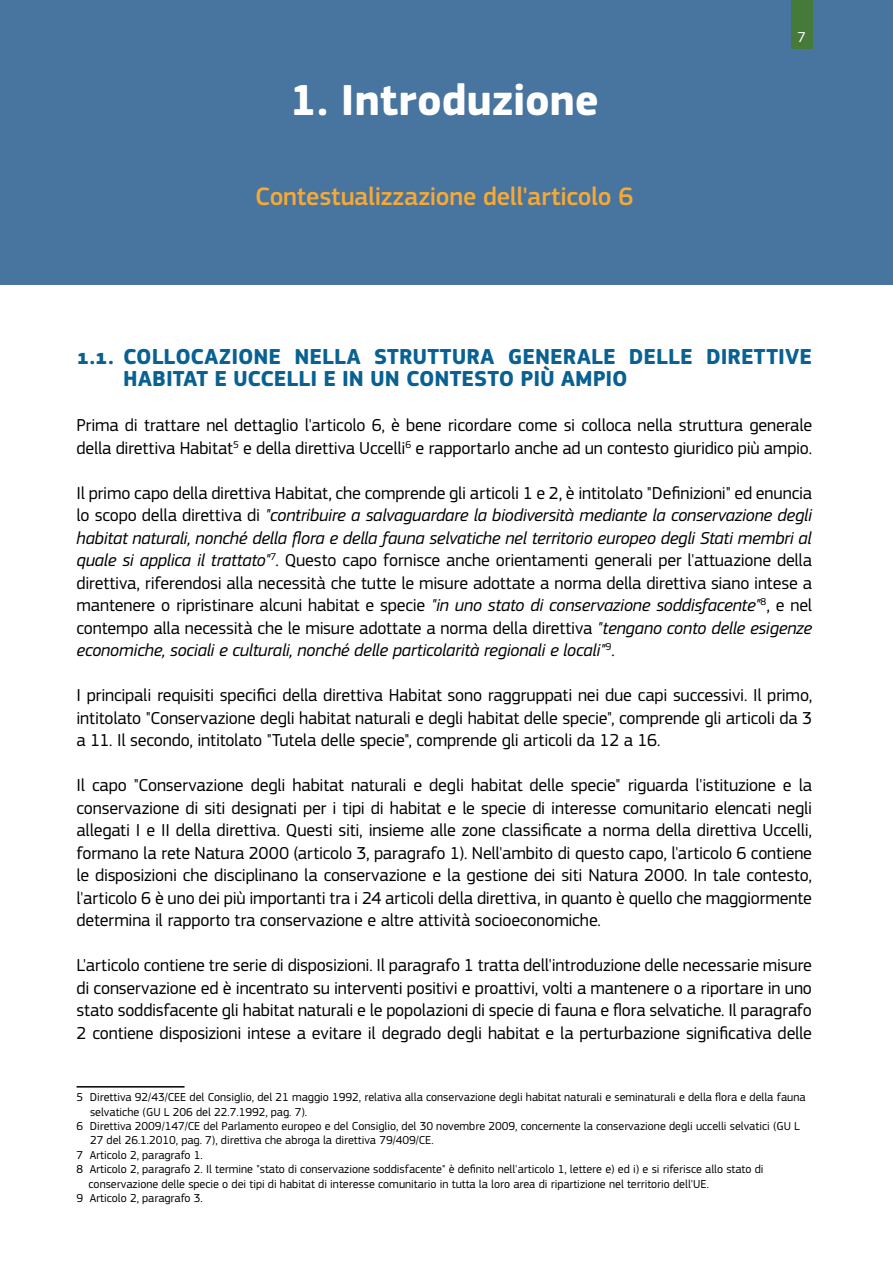
<style>
.page{position:relative;width:893px;height:1263px;background:#fff}
.page>*{position:absolute;margin:0;border:0;box-sizing:border-box;transform-origin:0 0}
.t1{font:700 45px "EC Square Sans Pro";color:#fff}
.t2{font:500 26.25px "EC Square Sans Pro";letter-spacing:-.01em;color:#f6aa34}
.t3{font:700 22.5px/22.5px "EC Square Sans Pro";letter-spacing:.005em;color:#086192}
.t4{font:18px/22.5px "EC Square Sans Pro";letter-spacing:-.01em;color:#000;text-align:justify}
.t5{font:15px "EC Square Sans Pro";color:#fff}
.t6{font:12px "EC Square Sans Pro";color:#000}
.s1{font-style:italic}
</style>
<div class="page">
<div style="left:0;top:0;width:893px;height:285px;background:#4874a0"></div>
<div style="left:791px;top:0;width:21px;height:49px;background:#457a39"></div>
<hr style="left:77px;top:1086px;width:108px;height:1px;background:#000">
<h1 class="t1" style="left:290px;top:73px;width:311px">1. Introduzione</h1>
<h2 class="t2" style="left:255px;top:181px;width:380px">Contestualizzazione dell'articolo 6</h2>
<p class="t5" style="left:797px;top:28px;width:10px">7</p>
<p class="t3" style="left:123px;top:346px;width:690px;text-indent:-47px">1.1. COLLOCAZIONE NELLA STRUTTURA GENERALE DELLE DIRETTIVE<br>HABITAT E UCCELLI E IN UN CONTESTO PIÙ AMPIO</p>
<p class="t4" style="left:77px;top:414px;width:737px">Prima di trattare nel dettaglio l'articolo 6, è bene ricordare come si colloca nella struttura generale della direttiva Habitat<sup>5</sup> e della direttiva Uccelli<sup>6</sup> e rapportarlo anche ad un contesto giuridico più ampio.</p>
<p class="t4" style="left:77px;top:481px;width:737px">Il primo capo della direttiva Habitat, che comprende gli articoli 1 e 2, è intitolato "Definizioni" ed enuncia lo scopo della direttiva di <span class="s1">"contribuire a salvaguardare la biodiversità mediante la conservazione degli habitat naturali, nonché della flora e della fauna selvatiche nel territorio europeo degli Stati membri al quale si applica il trattato"</span><sup>7</sup>. Questo capo fornisce anche orientamenti generali per l'attuazione della direttiva, riferendosi alla necessità che tutte le misure adottate a norma della direttiva siano intese a mantenere o ripristinare alcuni habitat e specie <span class="s1">"in uno stato di conservazione soddisfacente"</span><sup>8</sup>, e nel contempo alla necessità che le misure adottate a norma della direttiva <span class="s1">"tengano conto delle esigenze economiche, sociali e culturali, nonché delle particolarità regionali e locali"</span><sup>9</sup>.</p>
<p class="t4" style="left:77px;top:684px;width:737px">I principali requisiti specifici della direttiva Habitat sono raggruppati nei due capi successivi. Il primo, intitolato "Conservazione degli habitat naturali e degli habitat delle specie", comprende gli articoli da 3 a 11. Il secondo, intitolato "Tutela delle specie", comprende gli articoli da 12 a 16.</p>
<p class="t4" style="left:77px;top:774px;width:737px">Il capo "Conservazione degli habitat naturali e degli habitat delle specie" riguarda l'istituzione e la conservazione di siti designati per i tipi di habitat e le specie di interesse comunitario elencati negli allegati I e II della direttiva. Questi siti, insieme alle zone classificate a norma della direttiva Uccelli, formano la rete Natura 2000 (articolo 3, paragrafo 1). Nell'ambito di questo capo, l'articolo 6 contiene le disposizioni che disciplinano la conservazione e la gestione dei siti Natura 2000. In tale contesto, l'articolo 6 è uno dei più importanti tra i 24 articoli della direttiva, in quanto è quello che maggiormente determina il rapporto tra conservazione e altre attività socioeconomiche.</p>
<p class="t4" style="left:77px;top:954px;width:737px">L'articolo contiene tre serie di disposizioni. Il paragrafo 1 tratta dell'introduzione delle necessarie misure di conservazione ed è incentrato su interventi positivi e proattivi, volti a mantenere o a riportare in uno stato soddisfacente gli habitat naturali e le popolazioni di specie di fauna e flora selvatiche. Il paragrafo 2 contiene disposizioni intese a evitare il degrado degli habitat e la perturbazione significativa delle</p>
<p class="t6" style="left:77px;top:1090px;width:730px">5 Direttiva 92/43/CEE del Consiglio, del 21 maggio 1992, relativa alla conservazione degli habitat naturali e seminaturali e della flora e della fauna</p>
<p class="t6" style="left:90px;top:1105px;width:219px">selvatiche (GU L 206 del 22.7.1992, pag. 7).</p>
<p class="t6" style="left:77px;top:1119px;width:725px">6 Direttiva 2009/147/CE del Parlamento europeo e del Consiglio, del 30 novembre 2009, concernente la conservazione degli uccelli selvatici (GU L</p>
<p class="t6" style="left:90px;top:1133px;width:345px">27 del 26.1.2010, pag. 7), direttiva che abroga la direttiva 79/409/CE.</p>
<p class="t6" style="left:77px;top:1148px;width:128px">7 Articolo 2, paragrafo 1.</p>
<p class="t6" style="left:77px;top:1162px;width:688px">8 Articolo 2, paragrafo 2. Il termine "stato di conservazione soddisfacente" è definito nell'articolo 1, lettere e) ed i) e si riferisce allo stato di</p>
<p class="t6" style="left:89px;top:1177px;width:622px">conservazione delle specie o dei tipi di habitat di interesse comunitario in tutta la loro area di ripartizione nel territorio dell'UE.</p>
<p class="t6" style="left:77px;top:1191px;width:128px">9 Articolo 2, paragrafo 3.</p>
</div>
